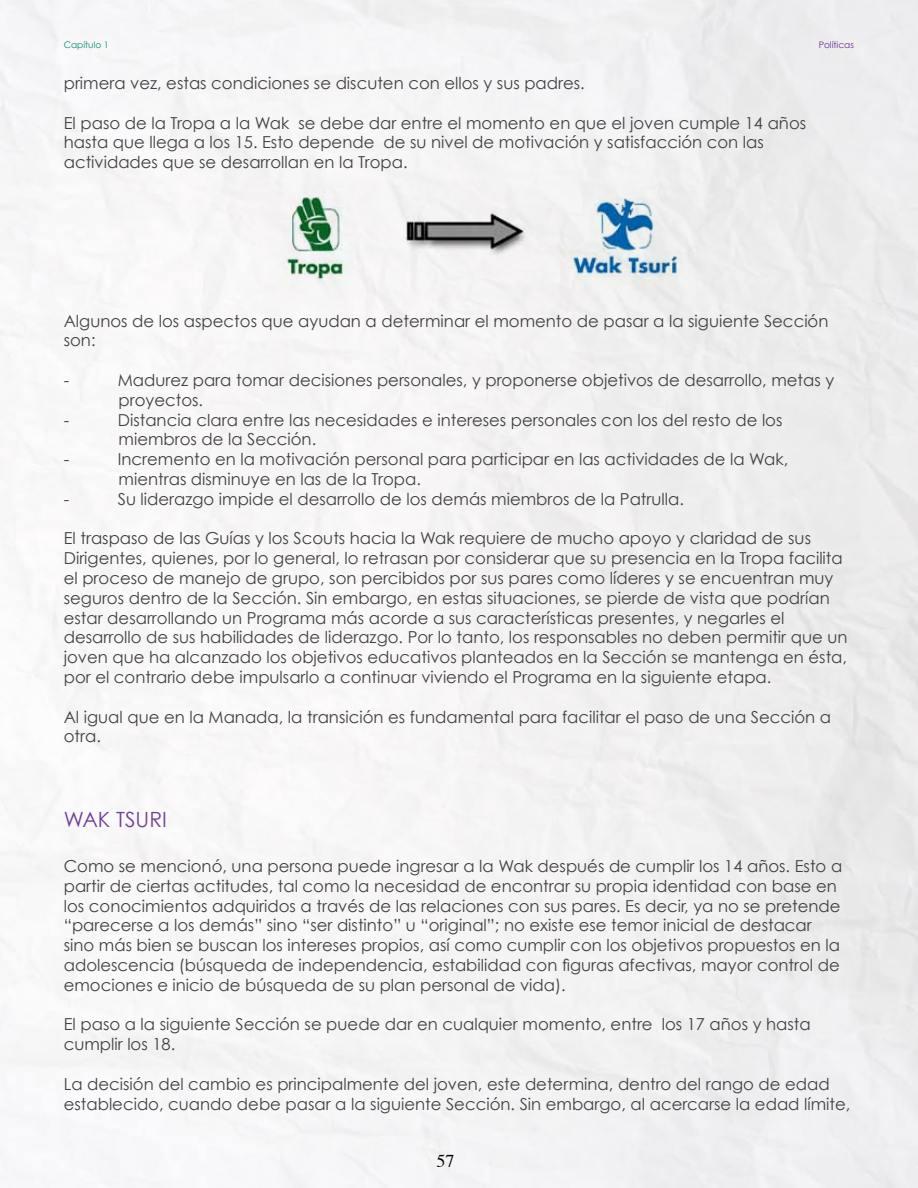
<style>
.page{position:relative;width:918px;height:1188px;background:#fff}
.page>*{position:absolute;margin:0;border:0;box-sizing:border-box;transform-origin:0 0}
.t1{font:21px "Century Gothic";color:#713f98}
.t2{font:18px "Times";color:#000}
.t3{font:16.5px/19.8px "Century Gothic";color:#414042}
.t4{font:9px "Century Gothic";color:#00916f}
.t5{font:9px "Century Gothic";color:#662d91}
</style>
<div class="page">
<img style="left:266px;top:182px;width:417px;height:119px">
<p class="t4" style="left:64px;top:39px;width:47px">Capítulo 1</p>
<p class="t5" style="left:819px;top:39px;width:37px">Políticas</p>
<p class="t3" style="left:64px;top:73px;width:523px">primera vez, estas condiciones se discuten con ellos y sus padres.</p>
<p class="t3" style="left:64px;top:112px;width:744px">El paso de la Tropa a la Wak se debe dar entre el momento en que el joven cumple 14 años hasta que llega a los 15. Esto depende de su nivel de motivación y satisfacción con las actividades que se desarrollan en la Tropa.</p>
<p class="t3" style="left:64px;top:310px;width:766px">Algunos de los aspectos que ayudan a determinar el momento de pasar a la siguiente Sección son:</p>
<p class="t3" style="left:64px;top:370px;width:38px">- M</p>
<p class="t3" style="left:119px;top:370px;width:717px;text-indent:14px">adurez para tomar decisiones personales, y proponerse objetivos de desarrollo, metas y proyectos.</p>
<p class="t3" style="left:64px;top:409px;width:37px">- D</p>
<p class="t3" style="left:119px;top:409px;width:665px;text-indent:11px">istancia clara entre las necesidades e intereses personales con los del resto de los miembros de la Sección.</p>
<p class="t3" style="left:64px;top:449px;width:32px">- I</p>
<p class="t3" style="left:119px;top:449px;width:671px">ncremento en la motivación personal para participar en las actividades de la Wak, mientras disminuye en las de la Tropa.</p>
<p class="t3" style="left:64px;top:489px;width:35px">- S</p>
<p class="t3" style="left:126px;top:489px;width:559px">u liderazgo impide el desarrollo de los demás miembros de la Patrulla.</p>
<p class="t3" style="left:64px;top:528px;width:785px">El traspaso de las Guías y los Scouts hacia la Wak requiere de mucho apoyo y claridad de sus Dirigentes, quienes, por lo general, lo retrasan por considerar que su presencia en la Tropa facilita el proceso de manejo de grupo, son percibidos por sus pares como líderes y se encuentran muy seguros dentro de la Sección. Sin embargo, en estas situaciones, se pierde de vista que podrían estar desarrollando un Programa más acorde a sus características presentes, y negarles el desarrollo de sus habilidades de liderazgo. Por lo tanto, los responsables no deben permitir que un joven que ha alcanzado los objetivos educativos planteados en la Sección se mantenga en ésta, por el contrario debe impulsarlo a continuar viviendo el Programa en la siguiente etapa.</p>
<p class="t3" style="left:64px;top:706px;width:769px">Al igual que en la Manada, la transición es fundamental para facilitar el paso de una Sección a otra.</p>
<p class="t1" style="left:64px;top:807px;width:64px">WAK TSURI</p>
<p class="t3" style="left:64px;top:856px;width:780px">Como se mencionó, una persona puede ingresar a la Wak después de cumplir los 14 años. Esto a partir de ciertas actitudes, tal como la necesidad de encontrar su propia identidad con base en los conocimientos adquiridos a través de las relaciones con sus pares. Es decir, ya no se pretende “parecerse a los demás” sino “ser distinto” u “original”; no existe ese temor inicial de destacar sino más bien se buscan los intereses propios, así como cumplir con los objetivos propuestos en la adolescencia (búsqueda de independencia, estabilidad con figuras afectivas, mayor control de emociones e inicio de búsqueda de su plan personal de vida).</p>
<p class="t3" style="left:64px;top:1014px;width:749px">El paso a la siguiente Sección se puede dar en cualquier momento, entre los 17 años y hasta cumplir los 18.</p>
<p class="t3" style="left:64px;top:1074px;width:788px">La decisión del cambio es principalmente del joven, este determina, dentro del rango de edad establecido, cuando debe pasar a la siguiente Sección. Sin embargo, al acercarse la edad límite,</p>
<p class="t2" style="left:436px;top:1149px;width:19px">57</p>
</div>
